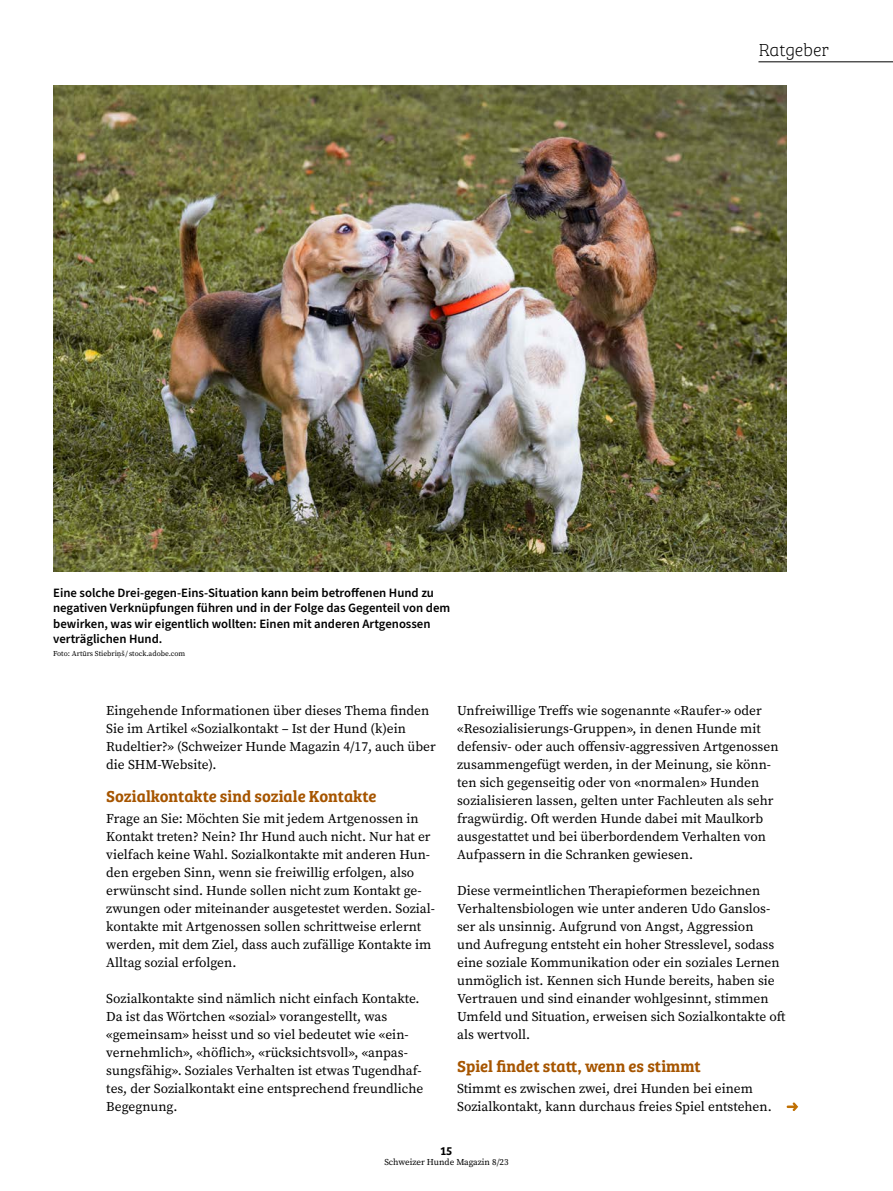
<style>
.page{position:relative;width:893px;height:1191px;background:#fff}
.page>*{position:absolute;margin:0;border:0;box-sizing:border-box;transform-origin:0 0}
.Rubrik_Rechts{font:18px "Bree Serif Th";letter-spacing:-.01em;color:#000}
.Untertitel{font:16.5px "Bree Serif Sb";color:#a65500}
.Lauftext_9_12{font:13.5px/18px "Source Serif Pro";color:#000}
.Bildlegende{font:600 12.75px/15.3px "Source Sans Pro";color:#000}
.t1{font:600 12px "Bree";color:#000}
.t2{font:9px "Source Serif Pro";color:#000}
.Bildlegende-2{font:7.5px "Source Serif Pro";color:#000}
</style>
<div class="page">
<img style="left:53px;top:85px;width:734px;height:486px">
<svg style="left:787px;top:1102px;width:11px;height:9px"></svg>
<hr style="left:758px;top:61px;width:135px;height:1px;background:#000">
<p class="Bildlegende" style="left:53px;top:585px;width:399px">Eine solche Drei-gegen-Eins-Situation kann beim betroffenen Hund zu negativen Verknüpfungen führen und in der Folge das Gegenteil von dem bewirken, was wir eigentlich wollten: Einen mit anderen Artgenossen verträglichen Hund.</p>
<p class="Bildlegende-2" style="left:53px;top:648px;width:134px">Foto: Artūrs Stiebriņš / stock.adobe.com</p>
<p class="Rubrik_Rechts" style="left:759px;top:37px;width:72px">Ratgeber</p>
<p class="Lauftext_9_12" style="left:106px;top:702px;width:331px">Eingehende Informationen über dieses Thema finden Sie im Artikel «Sozialkontakt – Ist der Hund (k)ein Rudeltier?» (Schweizer Hunde Magazin 4/17, auch über die SHM-Website).</p>
<p class="Untertitel" style="left:106px;top:784px;width:272px">Sozialkontakte sind soziale Kontakte</p>
<p class="Lauftext_9_12" style="left:106px;top:810px;width:330px">Frage an Sie: Möchten Sie mit jedem Artgenossen in Kontakt treten? Nein? Ihr Hund auch nicht. Nur hat er vielfach keine Wahl. Sozialkontakte mit anderen Hun&shy;den ergeben Sinn, wenn sie freiwillig erfolgen, also erwünscht sind. Hunde sollen nicht zum Kontakt ge&shy;zwungen oder miteinander ausgetestet werden. Sozial&shy;kontakte mit Artgenossen sollen schrittweise erlernt werden, mit dem Ziel, dass auch zufällige Kontakte im Alltag sozial erfolgen.</p>
<p class="Lauftext_9_12" style="left:106px;top:990px;width:319px">Sozialkontakte sind nämlich nicht einfach Kontakte.<br>Da ist das Wörtchen «sozial» vorangestellt, was «gemeinsam» heisst und so viel bedeutet wie «ein&shy;vernehmlich», «höflich», «rücksichtsvoll», «anpas&shy;sungsfähig». Soziales Verhalten ist etwas Tugendhaf&shy;tes, der Sozialkontakt eine entsprechend freundliche Begegnung.</p>
<p class="Lauftext_9_12" style="left:457px;top:702px;width:323px">Unfreiwillige Treffs wie sogenannte «Raufer-» oder «Resozialisierungs-Gruppen», in denen Hunde mit defensiv- oder auch offensiv-aggressiven Artgenossen zusammengefügt werden, in der Meinung, sie könn&shy;ten sich gegenseitig oder von «normalen» Hunden sozialisieren lassen, gelten unter Fachleuten als sehr fragwürdig. Oft werden Hunde dabei mit Maulkorb ausgestattet und bei überbordendem Verhalten von Aufpassern in die Schranken gewiesen.</p>
<p class="Lauftext_9_12" style="left:457px;top:882px;width:330px">Diese vermeintlichen Therapieformen bezeichnen Verhaltensbiologen wie unter anderen Udo Ganslos&shy;ser als unsinnig. Aufgrund von Angst, Aggression<br>und Aufregung entsteht ein hoher Stresslevel, sodass eine soziale Kommunikation oder ein soziales Lernen unmöglich ist. Kennen sich Hunde bereits, haben sie Vertrauen und sind einander wohlgesinnt, stimmen Umfeld und Situation, erweisen sich Sozialkontakte oft als wertvoll.</p>
<p class="Untertitel" style="left:457px;top:1054px;width:245px">Spiel findet statt, wenn es stimmt</p>
<p class="Lauftext_9_12" style="left:457px;top:1080px;width:316px">Stimmt es zwischen zwei, drei Hunden bei einem<br>Sozialkontakt, kann durchaus freies Spiel entstehen.</p>
<p class="t1" style="left:441px;top:1141px;width:13px">15</p>
<p class="t2" style="left:384px;top:1156px;width:126px">Schweizer Hunde Magazin 8/23</p>
</div>
